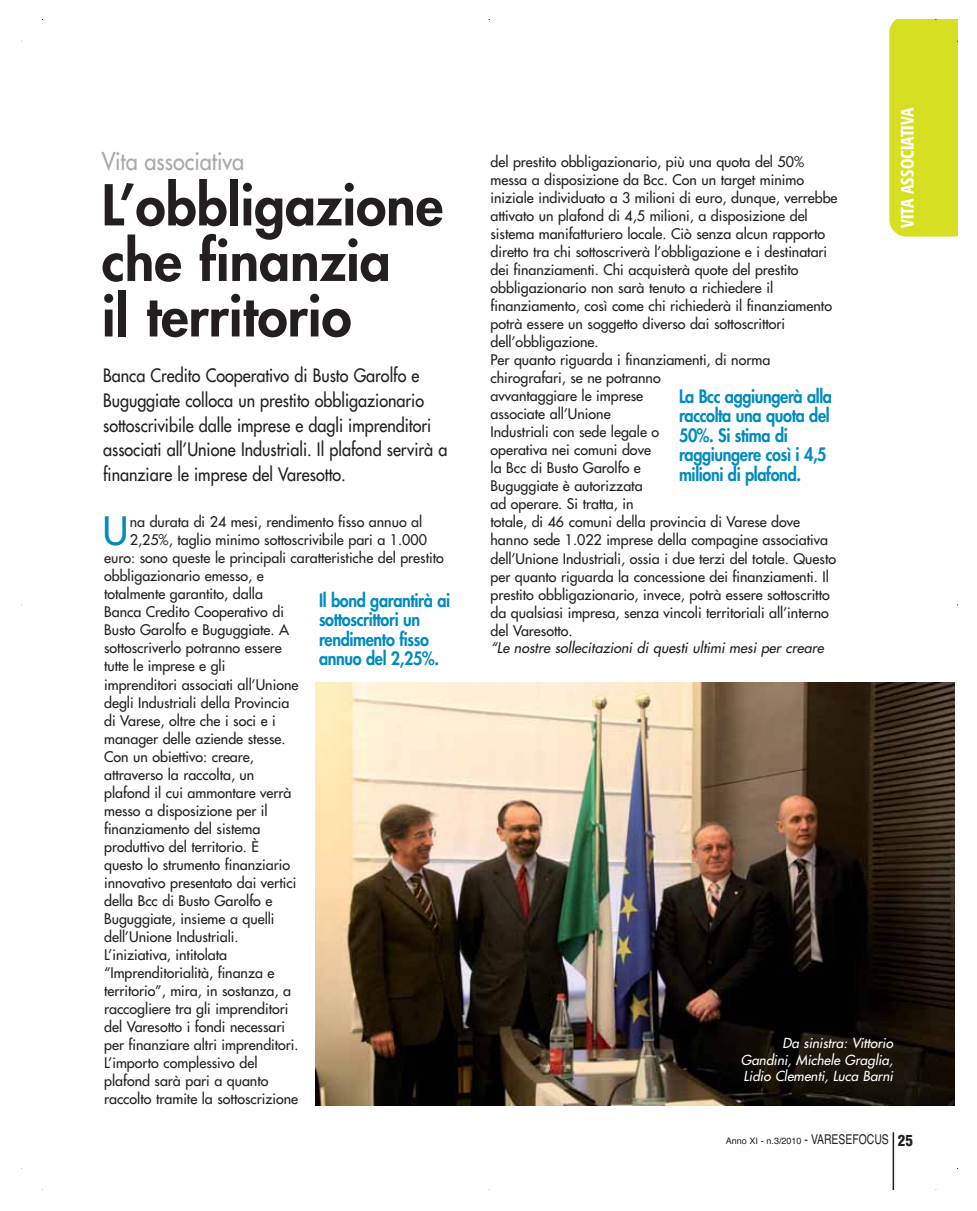
<style>
.page{position:relative;width:977px;height:1211px;background:#fff}
.page>*{position:absolute;margin:0;border:0;box-sizing:border-box;transform-origin:0 0}
.t1{font:800 54.75px/55.5px "Futura";color:#231f20}
.t2{font:38.1px "Futura";color:#008bbf}
.t3{font:24px "Futura";color:#a7a9ac;scale:.9 1}
.t4{font:18px/24.6px "Futura";color:#231f20;scale:.9 1}
.t5{font:800 18px/19.5px "Futura";letter-spacing:-.025em;color:#008bbf;scale:.9 1}
.t6{font:500 condensed 18px "Formata";color:#fff;scale:.9 1}
.t7{font:14.25px/18px "Futura";color:#231f20}
.t8{font:italic 14.25px "Futura";color:#231f20}
.t9{font:italic 13.5px/16.5px "Futura";color:#fff;text-align:justify}
.t10{font:9px "Helvetica";color:#231f20}
.s1{font-size:13.5px}
.s2{font-weight:900;font-stretch:condensed;font-size:15px}
</style>
<div class="page">
<img style="left:316px;top:682px;width:638px;height:423px">
<hr style="left:892px;top:1132px;width:2px;height:57px;background:#231f20">
<div style="left:889px;top:20px;width:69px;height:216px;background:#d7df23"></div>
<h3 class="t3" style="left:102px;top:149px;width:160px">Vita associativa</h3>
<h1 class="t1" style="left:102px;top:182px;width:343px">L’obbligazione che finanzia<br>il territorio</h1>
<p class="t4" style="left:103px;top:365px;width:384px">Banca Credito Cooperativo di Busto Garolfo e Buguggiate colloca un prestito obbligazionario sottoscrivibile dalle imprese e dagli imprenditori associati all’Unione Industriali. Il plafond servirà a finanziare le imprese del Varesotto.</p>
<h2 class="t2" style="left:103px;top:512px;width:27px">U</h2>
<p class="t7" style="left:130px;top:514px;width:294px">na durata di 24 mesi, rendimento fisso annuo al</p>
<p class="t7" style="left:130px;top:532px;width:298px">2,25%, taglio minimo sottoscrivibile pari a 1.000</p>
<p class="t7" style="left:104px;top:550px;width:341px">euro: sono queste le principali caratteristiche del prestito</p>
<p class="t7" style="left:104px;top:568px;width:161px">obbligazionario emesso, e</p>
<p class="t7" style="left:104px;top:586px;width:160px">totalmente garantito, dalla</p>
<p class="t7" style="left:104px;top:604px;width:181px">Banca Credito Cooperativo di</p>
<p class="t7" style="left:104px;top:622px;width:186px">Busto Garolfo e Buguggiate. A</p>
<p class="t7" style="left:104px;top:640px;width:179px">sottoscriverlo potranno essere</p>
<p class="t7" style="left:104px;top:658px;width:123px">tutte le imprese e gli</p>
<p class="t7" style="left:104px;top:676px;width:196px">imprenditori associati all’Unione</p>
<p class="t7" style="left:104px;top:694px;width:187px">degli Industriali della Provincia</p>
<p class="t7" style="left:104px;top:712px;width:173px">di Varese, oltre che i soci e i</p>
<p class="t7" style="left:104px;top:730px;width:183px">manager delle aziende stesse.</p>
<p class="t7" style="left:104px;top:748px;width:151px">Con un obiettivo: creare,</p>
<p class="t7" style="left:104px;top:766px;width:152px">attraverso la raccolta, un</p>
<p class="t7" style="left:104px;top:784px;width:189px">plafond il cui ammontare verrà</p>
<p class="t7" style="left:104px;top:802px;width:165px">messo a disposizione per il</p>
<p class="t7" style="left:104px;top:820px;width:158px">finanziamento del sistema</p>
<p class="t7" style="left:104px;top:838px;width:156px">produttivo del territorio. È</p>
<p class="t7" style="left:104px;top:856px;width:187px">questo lo strumento finanziario</p>
<p class="t7" style="left:104px;top:874px;width:194px">innovativo presentato dai vertici</p>
<p class="t7" style="left:104px;top:892px;width:170px">della Bcc di Busto Garolfo e</p>
<p class="t7" style="left:104px;top:910px;width:172px">Buguggiate, insieme a quelli</p>
<p class="t7" style="left:104px;top:928px;width:136px">dell’Unione Industriali.</p>
<p class="t7" style="left:104px;top:946px;width:124px">L’iniziativa, intitolata</p>
<p class="t7" style="left:104px;top:964px;width:172px">“Imprenditorialità, finanza e</p>
<p class="t7" style="left:104px;top:982px;width:188px">territorio”, mira, in sostanza, a</p>
<p class="t7" style="left:104px;top:1000px;width:186px">raccogliere tra gli imprenditori</p>
<p class="t7" style="left:104px;top:1018px;width:182px">del Varesotto i fondi necessari</p>
<p class="t7" style="left:104px;top:1036px;width:196px">per finanziare altri imprenditori.</p>
<p class="t7" style="left:104px;top:1054px;width:155px">L’importo complessivo del</p>
<p class="t7" style="left:104px;top:1072px;width:166px">plafond sarà pari a quanto</p>
<p class="t7" style="left:104px;top:1090px;width:195px">raccolto tramite la sottoscrizione</p>
<p class="t5" style="left:319px;top:591px;width:147px">Il bond garantirà ai sottoscrittori un rendimento fisso annuo del 2,25%.</p>
<p class="t7" style="left:490px;top:154px;width:348px">del prestito obbligazionario, più una quota del 50% messa a disposizione da Bcc. Con un target minimo iniziale individuato a 3 milioni di euro, dunque, verrebbe attivato un plafond di 4,5 milioni, a disposizione del sistema manifatturiero locale. Ciò senza alcun rapporto diretto tra chi sottoscriverà l’obbligazione e i destinatari dei finanziamenti. Chi acquisterà quote del prestito obbligazionario non sarà tenuto a richiedere il finanziamento, così come chi richiederà il finanziamento potrà essere un soggetto diverso dai sottoscrittori dell’obbligazione.<br>Per quanto riguarda i finanziamenti, di norma chirografari, se ne potranno<br>avvantaggiare le imprese<br>associate all’Unione<br>Industriali con sede legale o<br>operativa nei comuni dove<br>la Bcc di Busto Garolfo e<br>Buguggiate è autorizzata<br>ad operare. Si tratta, in<br>totale, di 46 comuni della provincia di Varese dove hanno sede 1.022 imprese della compagine associativa dell’Unione Industriali, ossia i due terzi del totale. Questo per quanto riguarda la concessione dei finanziamenti. Il prestito obbligazionario, invece, potrà essere sottoscritto da qualsiasi impresa, senza vincoli territoriali all’interno del Varesotto.</p>
<p class="t8" style="left:490px;top:641px;width:337px">“Le nostre sollecitazioni di questi ultimi mesi per creare</p>
<p class="t5" style="left:679px;top:387px;width:171px">La Bcc aggiungerà alla raccolta una quota del<br>50%. Si stima di raggiungere così i 4,5 milioni di plafond.</p>
<p class="t6" style="left:899px;top:228px;width:135px;rotate:-90deg">VITA ASSOCIATIVA</p>
<p class="t9" style="left:740px;top:1036px;width:156px;text-indent:42px">Da sinistra: Vittorio Gandini, Michele Graglia, Lidio Clementi, Luca Barni</p>
<p class="t10" style="left:725px;top:1137px;width:189px">Anno XI - n.3/2010 <span class="s1">- VARESEFOCUS</span> <span class="s2">25</span></p>
</div>
